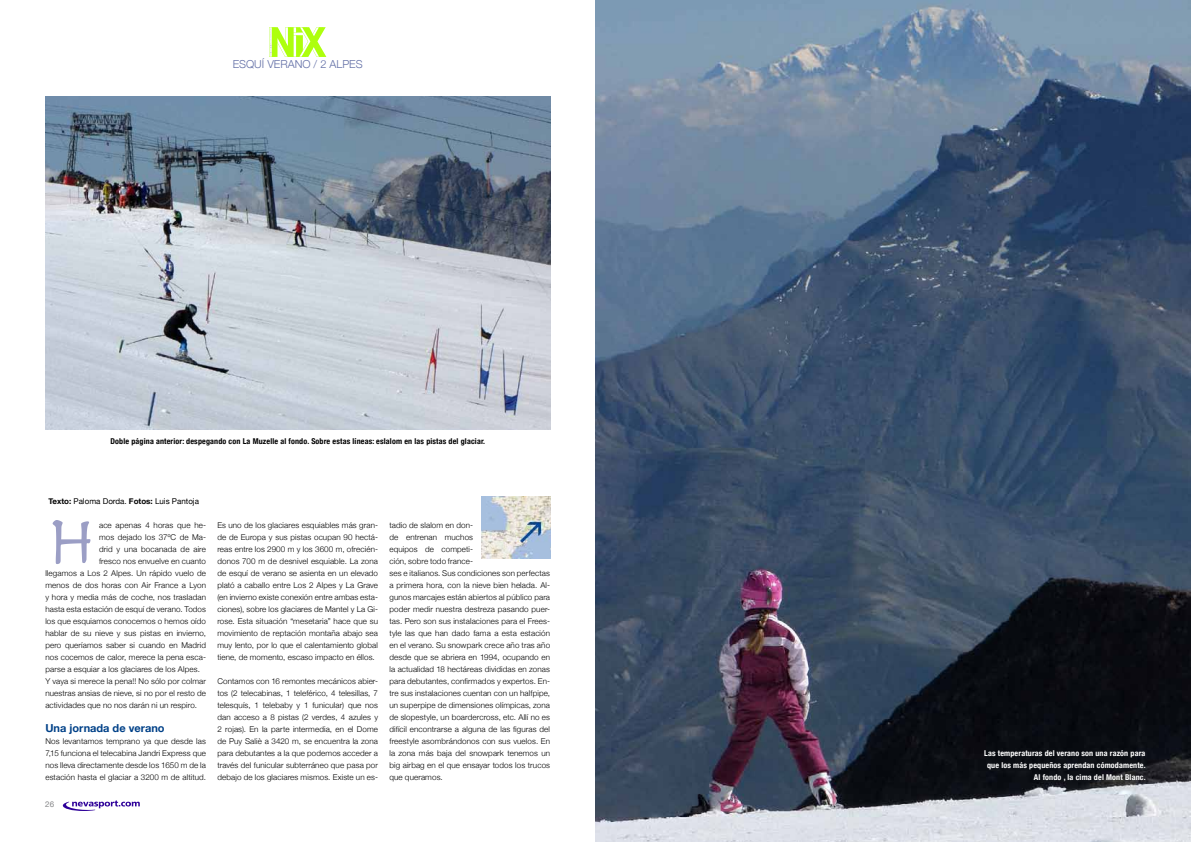
<style>
.page{position:relative;width:1191px;height:842px;background:#fff}
.page>*{position:absolute;margin:0;border:0;box-sizing:border-box;transform-origin:0 0}
.texto{font:76.3px "Herculanum";color:#9b9ec5}
.t1{font:300 11px "Helvetica Neue";color:#606da5}
.ladillo{font:700 11px "Helvetica Neue";color:#004188}
.texto-2{font:300 8px/12px "Helvetica Neue";letter-spacing:.015em;color:#000;text-align:justify}
.pie{font:700 condensed 8px/12px "Helvetica Neue";letter-spacing:.02em;color:#fff;text-align:right}
.pie-2{font:700 condensed 8px "Helvetica Neue";letter-spacing:.02em;color:#000}
.ladillo-2{font:8px "Helvetica Neue";color:#000}
.t2{font:8px "Helvetica Neue";color:#87888a}
.s1{font-weight:700}
</style>
<div class="page">
<svg style="left:269px;top:27px;width:57px;height:30px"></svg>
<svg style="left:63px;top:800px;width:77px;height:11px"></svg>
<img style="left:45px;top:96px;width:505px;height:333px">
<img style="left:595px;top:0;width:596px;height:842px">
<img style="left:481px;top:496px;width:69px;height:62px">
<h2 class="t1" style="left:233px;top:57px;width:132px">ESQUÍ VERANO / 2 ALPES</h2>
<p class="pie-2" style="left:110px;top:436px;width:376px">Doble página anterior: despegando con La Muzelle al fondo. Sobre estas líneas: eslalom en las pistas del glaciar.</p>
<p class="ladillo-2" style="left:48px;top:496px;width:152px"><span class="s1">Texto:</span> Paloma Dorda. <span class="s1">Fotos:</span> Luis Pantoja</p>
<p class="texto" style="left:45px;top:492px;width:55px">H</p>
<p class="texto-2" style="left:99px;top:519px;width:108px">ace apenas 4 horas que he-</p>
<p class="texto-2" style="left:99px;top:531px;width:108px">mos dejado los 37ºC de Ma-</p>
<p class="texto-2" style="left:99px;top:543px;width:108px">drid y una bocanada de aire</p>
<p class="texto-2" style="left:99px;top:555px;width:108px">fresco nos envuelve en cuanto</p>
<p class="texto-2" style="left:45px;top:567px;width:162px">llegamos a Los 2 Alpes. Un rápido vuelo de</p>
<p class="texto-2" style="left:45px;top:579px;width:162px">menos de dos horas con Air France a Lyon</p>
<p class="texto-2" style="left:45px;top:591px;width:162px">y hora y media más de coche, nos trasladan</p>
<p class="texto-2" style="left:45px;top:603px;width:162px">hasta esta estación de esquí de verano. Todos</p>
<p class="texto-2" style="left:45px;top:615px;width:162px">los que esquiamos conocemos o hemos oído</p>
<p class="texto-2" style="left:45px;top:627px;width:162px">hablar de su nieve y sus pistas en invierno,</p>
<p class="texto-2" style="left:45px;top:639px;width:162px">pero queríamos saber si cuando en Madrid</p>
<p class="texto-2" style="left:45px;top:651px;width:162px">nos cocemos de calor, merece la pena esca-</p>
<p class="texto-2" style="left:45px;top:663px;width:162px">parse a esquiar a los glaciares de los Alpes. ¡¡</p>
<p class="texto-2" style="left:45px;top:675px;width:162px">Y vaya si merece la pena!! No sólo por colmar</p>
<p class="texto-2" style="left:45px;top:687px;width:162px">nuestras ansias de nieve, si no por el resto de</p>
<p class="texto-2" style="left:45px;top:699px;width:153px">actividades que no nos darán ni un respiro.</p>
<p class="ladillo" style="left:45px;top:721px;width:121px">Una jornada de verano</p>
<p class="texto-2" style="left:45px;top:735px;width:162px">Nos levantamos temprano ya que desde las 7,15 funciona el telecabina Jandri Express que nos lleva directamente desde los 1650 m de la estación hasta el glaciar a 3200 m de altitud.</p>
<p class="t2" style="left:45px;top:799px;width:10px">26</p>
<p class="texto-2" style="left:217px;top:519px;width:162px">Es uno de los glaciares esquiables más gran&shy;de de Europa y sus pistas ocupan 90 hectá&shy;reas entre los 2900 m y los 3600 m, ofrecién&shy;donos 700 m de desnivel esquiable. La zona de esquí de verano se asienta en un elevado plató a caballo entre Los 2 Alpes y La Grave (en invierno existe conexión entre ambas esta&shy;ciones), sobre los glaciares de Mantel y La Gi&shy;rose. Esta situación “mesetaria” hace que su movimiento de reptación montaña abajo sea muy lento, por lo que el calentamiento global tiene, de momento, escaso impacto en éllos.</p>
<p class="texto-2" style="left:217px;top:675px;width:162px">Contamos con 16 remontes mecánicos abier&shy;tos (2 telecabinas, 1 teleférico, 4 telesillas, 7 telesquís, 1 telebaby y 1 funicular) que nos dan acceso a 8 pistas (2 verdes, 4 azules y 2 rojas). En la parte intermedia, en el Dome de Puy Saliè a 3420 m, se encuentra la zona para debutantes a la que podemos acceder a través del funicular subterráneo que pasa por debajo de los glaciares mismos. Existe un es-</p>
<p class="texto-2" style="left:389px;top:519px;width:162px;text-align:left">tadio de slalom en don-<br>de entrenan muchos<br>equipos de competi-<br>ción, sobre todo france-<br>ses e italianos. Sus condiciones son perfectas a primera hora, con la nieve bien helada. Al&shy;gunos marcajes están abiertos al público para poder medir nuestra destreza pasando puer&shy;tas. Pero son sus instalaciones para el Frees&shy;tyle las que han dado fama a esta estación en el verano. Su snowpark crece año tras año desde que se abriera en 1994, ocupando en la actualidad 18 hectáreas divididas en zonas para debutantes, confirmados y expertos. En&shy;tre sus instalaciones cuentan con un halfpipe, un superpipe de dimensiones olímpicas, zona de slopestyle, un boardercross, etc. Allí no es difícil encontrarse a alguna de las figuras del freestyle asombrándonos con sus vuelos. En la zona más baja del snowpark tenemos un big airbag en el que ensayar todos los trucos que queramos.</p>
<p class="pie" style="left:984px;top:747px;width:163px">Las temperaturas del verano son una razón para que los más pequeños aprendan cómodamente.<br>Al fondo , la cima del Mont Blanc.</p>
</div>
